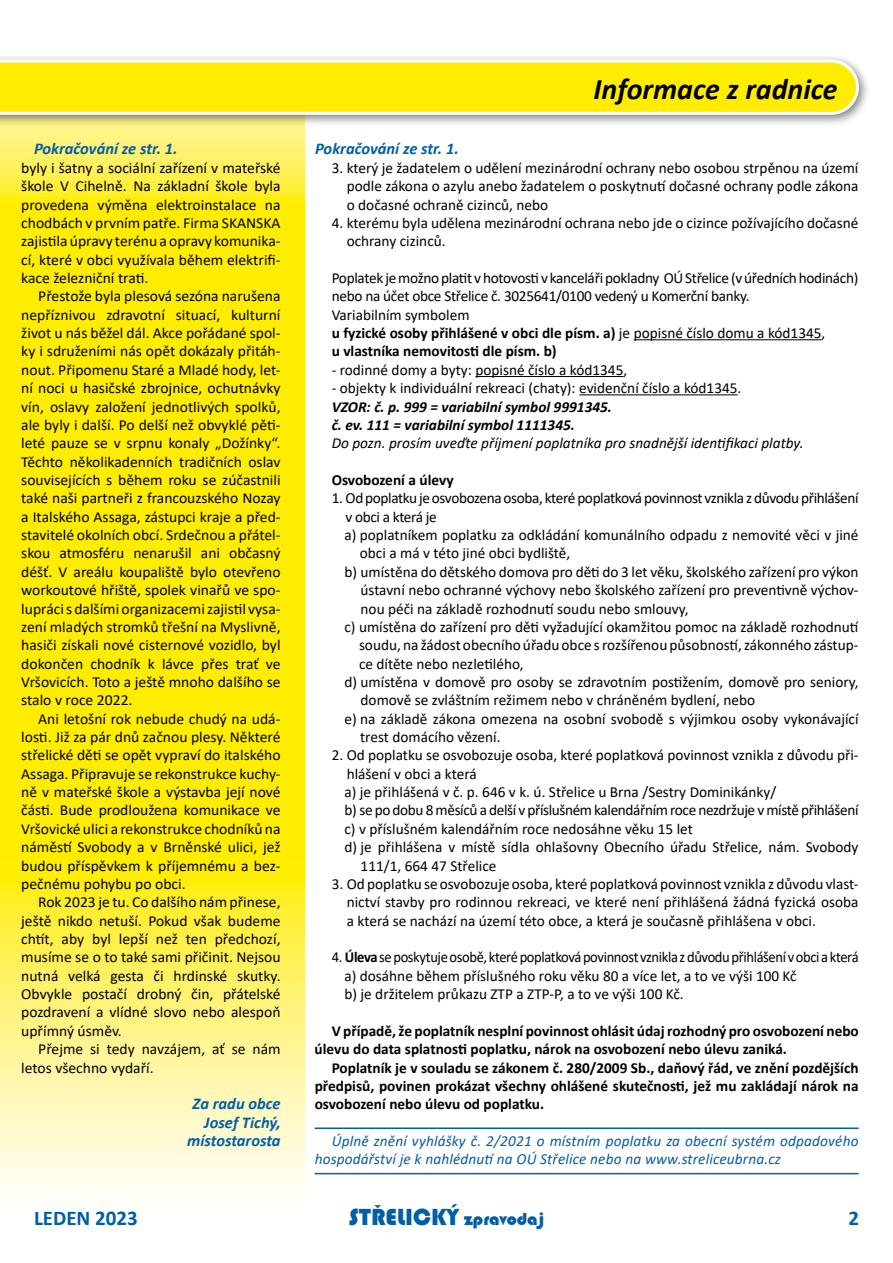
<style>
.page{position:relative;width:893px;height:1263px;background:#fff}
.page>*{position:absolute;margin:0;border:0;box-sizing:border-box;transform-origin:0 0}
.t1{font:italic 700 30px "Calibri";color:#000}
.t2{font:24px "Bauhaus 93";color:#005ea7}
.t3{font:700 21px "Calibri";color:#005ea7}
.t4{font:italic 700 16.5px/18.3px "Calibri";color:#005ea7;text-align:right}
.t5{font:15.3px/18.3px "Calibri";color:#000;text-align:justify}
.t6{font:700 15.3px/18.3px "Calibri";color:#000}
.t7{font:15.3px/18.3px "Calibri";letter-spacing:-.02em;color:#000}
.t8{font:15.3px/18.3px "Calibri";color:#000;scale:.95 1}
.t9{font:15.3px "Calibri";letter-spacing:-.025em;color:#000}
.t10{font:italic 15.3px/18.3px "Calibri";letter-spacing:.01em;color:#005ea7}
.t11{font:italic 700 15.3px/18.3px "Calibri";color:#000}
.t12{font:italic 15.3px "Calibri";color:#000}
.s1{font-weight:700}
.s2{font-size:18px}
</style>
<div class="page">
<svg style="left:0;top:127px;width:304px;height:1068px;background:#ffef2f"></svg>
<div style="left:0;top:53px;width:871px;height:74px;background:#000;opacity:.5"></div>
<svg style="left:0;top:60px;width:859px;height:55px;background:#feee1b"></svg>
<hr style="left:634px;top:339px;width:188px;height:1px;background:#000">
<hr style="left:475px;top:376px;width:149px;height:1px;background:#000">
<hr style="left:579px;top:394px;width:159px;height:1px;background:#000">
<hr style="left:315px;top:1127px;width:544px;height:2px;background:#005ea7">
<hr style="left:315px;top:1173px;width:544px;height:1px;background:#005ea7">
<p class="t4" style="left:34px;top:139px;width:145px">Pokračování ze str. 1.</p>
<p class="t5" style="left:21px;top:158px;width:261px">byly i šatny a sociální zařízení v mateřské škole V Cihelně. Na základní škole byla provedena výměna elektroinstalace na chodbách v prvním patře. Firma SKANSKA zajistila úpravy terénu a opravy komunika‑ cí, které v obci využívala během elektrifi‑ kace železniční trati.</p>
<p class="t5" style="left:21px;top:287px;width:261px;text-indent:17px">Přestože byla plesová sezóna narušena nepříznivou zdravotní situací, kulturní život u nás běžel dál. Akce pořádané spol‑ ky i sdruženími nás opět dokázaly přitáh‑ nout. Připomenu Staré a Mladé hody, let‑ ní noci u hasičské zbrojnice, ochutnávky vín, oslavy založení jednotlivých spolků, ale byly i další. Po delší než obvyklé pěti‑ leté pauze se v srpnu konaly „Dožínky“.<br>Těchto několikadenních tradičních oslav souvisejících s během roku se zúčastnili také naši partneři z francouzského Nozay a Italského Assaga, zástupci kraje a před‑ stavitelé okolních obcí. Srdečnou a přátel‑ skou atmosféru nenarušil ani občasný déšť. V areálu koupaliště bylo otevřeno workoutové hřiště, spolek vinařů ve spo‑ lupráci s dalšími organizacemi zajistil vysa‑ zení mladých stromků třešní na Myslivně, hasiči získali nové cisternové vozidlo, byl dokončen chodník k lávce přes trať ve Vršovicích. Toto a ještě mnoho dalšího se stalo v roce 2022.</p>
<p class="t5" style="left:21px;top:709px;width:261px;text-indent:17px">Ani letošní rok nebude chudý na udá‑ losti. Již za pár dnů začnou plesy. Některé střelické děti se opět vypraví do italského Assaga. Připravuje se rekonstrukce kuchy‑ ně v mateřské škole a výstavba její nové části. Bude prodloužena komunikace ve Vršovické ulici a rekonstrukce chodníků na náměstí Svobody a v Brněnské ulici, jež budou příspěvkem k příjemnému a bez‑ pečnému pohybu po obci.</p>
<p class="t5" style="left:21px;top:893px;width:261px;text-indent:17px">Rok 2023 je tu. Co dalšího nám přinese, ještě nikdo netuší. Pokud však budeme chtít, aby byl lepší než ten předchozí, musíme se o to také sami přičinit. Nejsou nutná velká gesta či hrdinské skutky.<br>Obvykle postačí drobný čin, přátelské pozdravení a vlídné slovo nebo alespoň upřímný úsměv.</p>
<p class="t5" style="left:21px;top:1039px;width:261px;text-indent:17px">Přejme si tedy navzájem, ať se nám letos všechno vydaří.</p>
<p class="t4" style="left:187px;top:1094px;width:95px">Za radu obce<br>Josef Tichý, místostarosta</p>
<p class="t4" style="left:315px;top:139px;width:145px">Pokračování ze str. 1.</p>
<h1 class="t1" style="left:594px;top:68px;width:246px">Informace z radnice</h1>
<p class="t5" style="left:347px;top:158px;width:513px;text-indent:-15px">3. který je žadatelem o udělení mezinárodní ochrany nebo osobou strpěnou na území podle zákona o azylu anebo žadatelem o poskytnutí dočasné ochrany podle zákona o dočasné ochraně cizinců, nebo</p>
<p class="t5" style="left:347px;top:213px;width:513px;text-indent:-15px">4. kterému byla udělena mezinárodní ochrana nebo jde o cizince požívajícího dočasné ochrany cizinců.</p>
<p class="t7" style="left:332px;top:268px;width:528px">Poplatek je možno platit v hotovosti v kanceláři pokladny OÚ Střelice (v úředních hodinách) nebo na účet obce Střelice č. 3025641/0100 vedený u Komerční banky.<br>Variabilním symbolem<br><span class="s1">u fyzické osoby přihlášené v obci dle písm. a)</span> je popisné číslo domu a kód1345,<br><span class="s1">u vlastníka nemovitosti dle písm. b)</span></p>
<p class="t5" style="left:332px;top:360px;width:297px">- rodinné domy a byty: popisné číslo a kód1345,</p>
<p class="t5" style="left:332px;top:378px;width:411px">- objekty k individuální rekreaci (chaty): evidenční číslo a kód1345.</p>
<p class="t11" style="left:332px;top:397px;width:282px">VZOR: č. p. 999 = variabilní symbol 9991345. č. ev. 111 = variabilní symbol 1111345.</p>
<p class="t12" style="left:332px;top:432px;width:473px">Do pozn. prosím uveďte příjmení poplatníka pro snadnější identifikaci platby.</p>
<p class="t6" style="left:332px;top:470px;width:124px">Osvobození a úlevy</p>
<p class="t9" style="left:332px;top:488px;width:528px">1. Od poplatku je osvobozena osoba, které poplatková povinnost vznikla z důvodu přihlášení</p>
<p class="t5" style="left:346px;top:507px;width:93px">v obci a která je</p>
<p class="t5" style="left:344px;top:525px;width:516px">a) poplatníkem poplatku za odkládání komunálního odpadu z nemovité věci v jiné</p>
<p class="t5" style="left:360px;top:544px;width:212px">obci a má v této jiné obci bydliště,</p>
<p class="t5" style="left:344px;top:562px;width:516px">b) umístěna do dětského domova pro děti do 3 let věku, školského zařízení pro výkon</p>
<p class="t5" style="left:361px;top:580px;width:500px">ústavní nebo ochranné výchovy nebo školského zařízení pro preventivně výchov‑</p>
<p class="t5" style="left:361px;top:599px;width:329px">nou péči na základě rozhodnutí soudu nebo smlouvy,</p>
<p class="t5" style="left:344px;top:617px;width:516px">c) umístěna do zařízení pro děti vyžadující okamžitou pomoc na základě rozhodnutí</p>
<p class="t5" style="left:359px;top:636px;width:501px">soudu, na žádost obecního úřadu obce srozšířenou působností, zákonného zástup‑</p>
<p class="t5" style="left:359px;top:654px;width:166px">ce dítěte nebo nezletilého,</p>
<p class="t5" style="left:344px;top:672px;width:516px">d) umístěna v domově pro osoby se zdravotním postižením, domově pro seniory,</p>
<p class="t5" style="left:361px;top:691px;width:396px">domově se zvláštním režimem nebo v chráněném bydlení, nebo</p>
<p class="t5" style="left:344px;top:709px;width:516px">e) na základě zákona omezena na osobní svobodě s výjimkou osoby vykonávající</p>
<p class="t5" style="left:360px;top:727px;width:142px">trest domácího vězení.</p>
<p class="t5" style="left:332px;top:746px;width:528px">2. Od poplatku se osvobozuje osoba, které poplatková povinnost vznikla z důvodu při‑</p>
<p class="t5" style="left:347px;top:764px;width:131px">hlášení v obci a která</p>
<p class="t5" style="left:344px;top:782px;width:433px">a) je přihlášená v č. p. 646 v k. ú. Střelice u Brna /Sestry Dominikánky/</p>
<p class="t9" style="left:344px;top:800px;width:516px">b) se po dobu 8 měsíců a delší v příslušném kalendářním roce nezdržuje v místě přihlášení</p>
<p class="t5" style="left:344px;top:819px;width:350px">c) v příslušném kalendářním roce nedosáhne věku 15 let</p>
<p class="t5" style="left:344px;top:837px;width:516px">d) je přihlášena v místě sídla ohlašovny Obecního úřadu Střelice, nám. Svobody</p>
<p class="t5" style="left:361px;top:856px;width:137px">111/1, 664 47 Střelice</p>
<p class="t5" style="left:347px;top:874px;width:513px;text-indent:-15px">3. Od poplatku se osvobozuje osoba, které poplatková povinnost vznikla z důvodu vlast‑ nictví stavby pro rodinnou rekreaci, ve které není přihlášená žádná fyzická osoba a která se nachází na území této obce, a která je současně přihlášena v obci.</p>
<p class="t8" style="left:344px;top:948px;width:543px;text-indent:-13px">4. <span class="s1">Úleva</span> se poskytuje osobě, které poplatková povinnost vznikla zdůvodu přihlášení vobci akterá a) dosáhne během příslušného roku věku 80 a více let, a to ve výši 100 Kč<br>b) je držitelem průkazu ZTP a ZTP‑P, a to ve výši 100 Kč.</p>
<p class="t6" style="left:315px;top:1021px;width:546px;text-indent:17px">V případě, že poplatník nesplní povinnost ohlásit údaj rozhodný pro osvobození nebo úlevu do data splatnosti poplatku, nárok na osvobození nebo úlevu zaniká.</p>
<p class="t6" style="left:315px;top:1058px;width:546px;text-align:justify;text-indent:17px">Poplatník je v souladu se zákonem č. 280/2009 Sb., daňový řád, ve znění pozdějších předpisů, povinen prokázat všechny ohlášené skutečnosti, jež mu zakládají nárok na osvobození nebo úlevu od poplatku.</p>
<p class="t10" style="left:315px;top:1131px;width:545px;text-indent:17px">Úplně znění vyhlášky č. 2/2021 o místním poplatku za obecní systém odpadového hospodářství je k nahlédnutí na OÚ Střelice nebo na www.streliceubrna.cz</p>
<h3 class="t3" style="left:34px;top:1203px;width:105px">LEDEN 2023</h3>
<h2 class="t2" style="left:349px;top:1203px;width:197px">STRˇ ELICKÝ <span class="s2">zpravodaj</span></h2>
<h3 class="t3" style="left:848px;top:1203px;width:12px">2</h3>
</div>
